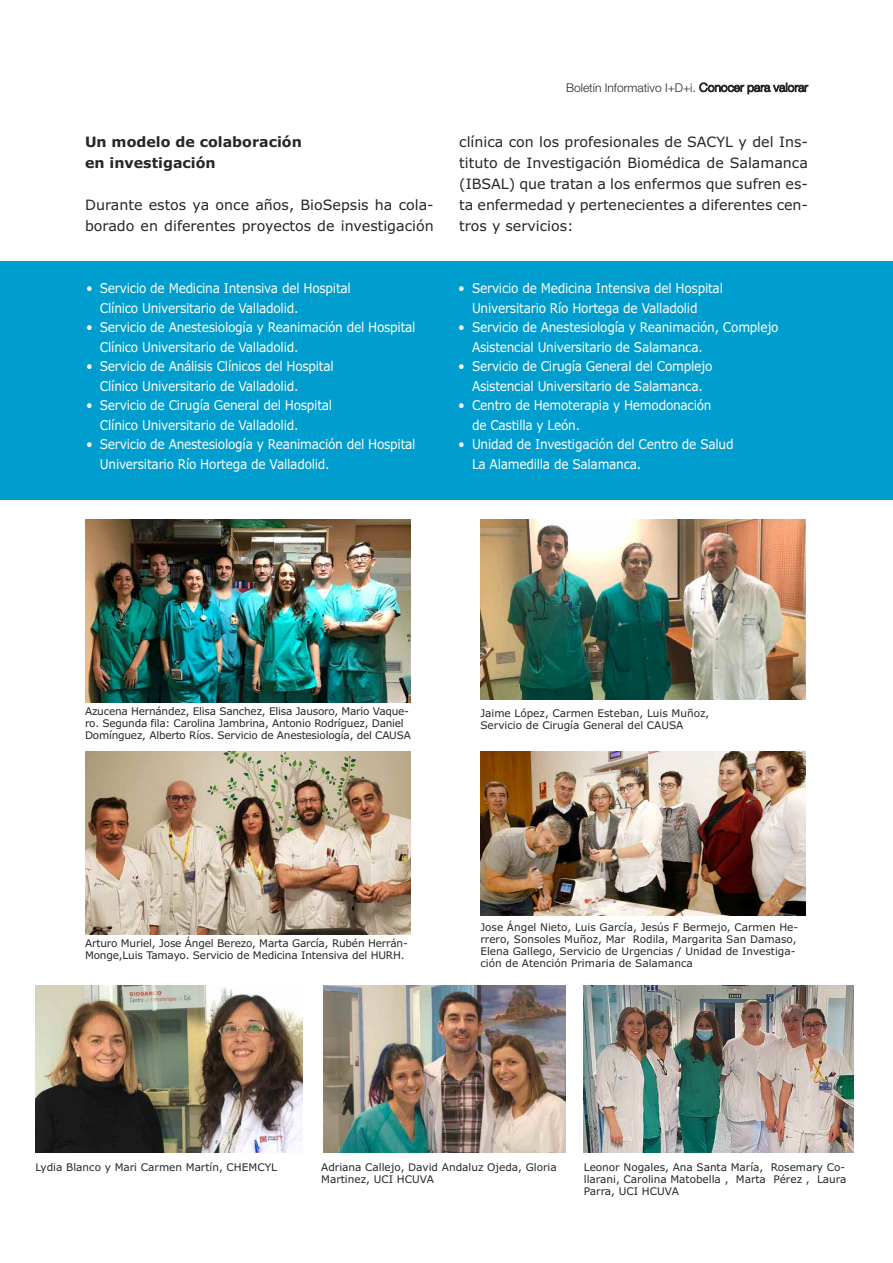
<style>
.page{position:relative;width:893px;height:1263px;background:#fff}
.page>*{position:absolute;margin:0;border:0;box-sizing:border-box;transform-origin:0 0}
.t1{font:14.25px/21px "Verdana";color:#272627}
.t2{font:700 14.25px/21px "Verdana";color:#272627}
.t3{font:13.5px/19.5px "Verdana";letter-spacing:-.02em;color:#fff;scale:.9 1}
.t4{font:300 12px "Helvetica Neue LT Std";color:#272627}
.t5{font:10.5px/12px "Verdana";color:#272627}
.t6{font:10.5px/12px "Verdana";letter-spacing:-.02em;color:#272627}
</style>
<div class="page">
<div style="left:0;top:262px;width:893px;height:238px;background:#009ecf"></div>
<img style="left:85px;top:520px;width:325px;height:182px">
<img style="left:480px;top:520px;width:326px;height:180px">
<img style="left:85px;top:752px;width:325px;height:182px">
<img style="left:35px;top:985px;width:268px;height:168px">
<img style="left:324px;top:985px;width:242px;height:168px">
<img style="left:584px;top:985px;width:269px;height:168px">
<img style="left:480px;top:751px;width:326px;height:164px">
<p class="t2" style="left:85px;top:132px;width:218px">Un modelo de colaboración en investigación</p>
<p class="t1" style="left:85px;top:195px;width:350px">Durante estos ya once años, BioSepsis ha cola&shy;borado en diferentes proyectos de investigación</p>
<p class="t3" style="left:100px;top:279px;width:280px;text-indent:-14px">• Servicio de Medicina Intensiva del Hospital<br>Clínico Universitario de Valladolid.</p>
<p class="t3" style="left:100px;top:318px;width:352px;text-indent:-14px">• Servicio de Anestesiología y Reanimación del Hospital<br>Clínico Universitario de Valladolid.</p>
<p class="t3" style="left:100px;top:357px;width:261px;text-indent:-14px">• Servicio de Análisis Clínicos del Hospital<br>Clínico Universitario de Valladolid.</p>
<p class="t3" style="left:100px;top:396px;width:260px;text-indent:-14px">• Servicio de Cirugía General del Hospital<br>Clínico Universitario de Valladolid.</p>
<p class="t3" style="left:100px;top:435px;width:352px;text-indent:-14px">• Servicio de Anestesiología y Reanimación del Hospital<br>Universitario Río Hortega de Valladolid.</p>
<p class="t4" style="left:566px;top:83px;width:243px">Boletín Informativo I+D+i. Conocer para valorar</p>
<p class="t1" style="left:459px;top:132px;width:350px;text-align:justify">clínica con los profesionales de SACYL y del Ins&shy;tituto de Investigación Biomédica de Salamanca (IBSAL) que tratan a los enfermos que sufren es&shy;ta enfermedad y pertenecientes a diferentes cen&shy;tros y servicios:</p>
<p class="t3" style="left:472px;top:279px;width:280px;text-indent:-14px">• Servicio de Medicina Intensiva del Hospital<br>Universitario Río Hortega de Valladolid</p>
<p class="t3" style="left:472px;top:318px;width:342px;text-indent:-14px">• Servicio de Anestesiología y Reanimación, Complejo<br>Asistencial Universitario de Salamanca.</p>
<p class="t3" style="left:458px;top:357px;width:284px;text-align:center">• Servicio de Cirugía General del Complejo<br>Asistencial Universitario de Salamanca.</p>
<p class="t3" style="left:472px;top:396px;width:268px;text-indent:-14px">• Centro de Hemoterapia y Hemodonación de Castilla y León.</p>
<p class="t3" style="left:472px;top:435px;width:292px;text-indent:-14px">• Unidad de Investigación del Centro de Salud<br>La Alamedilla de Salamanca.</p>
<p class="t6" style="left:85px;top:705px;width:327px">Azucena Hernández, Elisa Sanchez, Elisa Jausoro, Mario Vaque&shy;ro. Segunda fila: Carolina Jambrina, Antonio Rodríguez, Daniel<br>Domínguez, Alberto Ríos. Servicio de Anestesiología, del CAUSA</p>
<p class="t5" style="left:480px;top:708px;width:230px">Jaime López, Carmen Esteban, Luis Muñoz,<br>Servicio de Cirugía General del CAUSA</p>
<p class="t5" style="left:85px;top:937px;width:324px">Arturo Muriel, Jose Ángel Berezo, Marta García, Rubén Herrán-<br>Monge,Luis Tamayo. Servicio de Medicina Intensiva del HURH.</p>
<p class="t5" style="left:480px;top:921px;width:319px">Jose Ángel Nieto, Luis García, Jesús F Bermejo, Carmen He&shy;rrero, Sonsoles Muñoz, Mar Rodila, Margarita San Damaso, Elena Gallego, Servicio de Urgencias / Unidad de Investiga&shy;ción de Atención Primaria de Salamanca</p>
<p class="t5" style="left:35px;top:1161px;width:243px">Lydia Blanco y Mari Carmen Martín, CHEMCYL</p>
<p class="t5" style="left:321px;top:1161px;width:237px">Adriana Callejo, David Andaluz Ojeda, Gloria<br>Martinez, UCI HCUVA</p>
<p class="t5" style="left:584px;top:1161px;width:264px;text-align:justify">Leonor Nogales, Ana Santa María, Rosemary Co&shy;llarani, Carolina Matobella , Marta Pérez , Laura Parra, UCI HCUVA</p>
</div>
